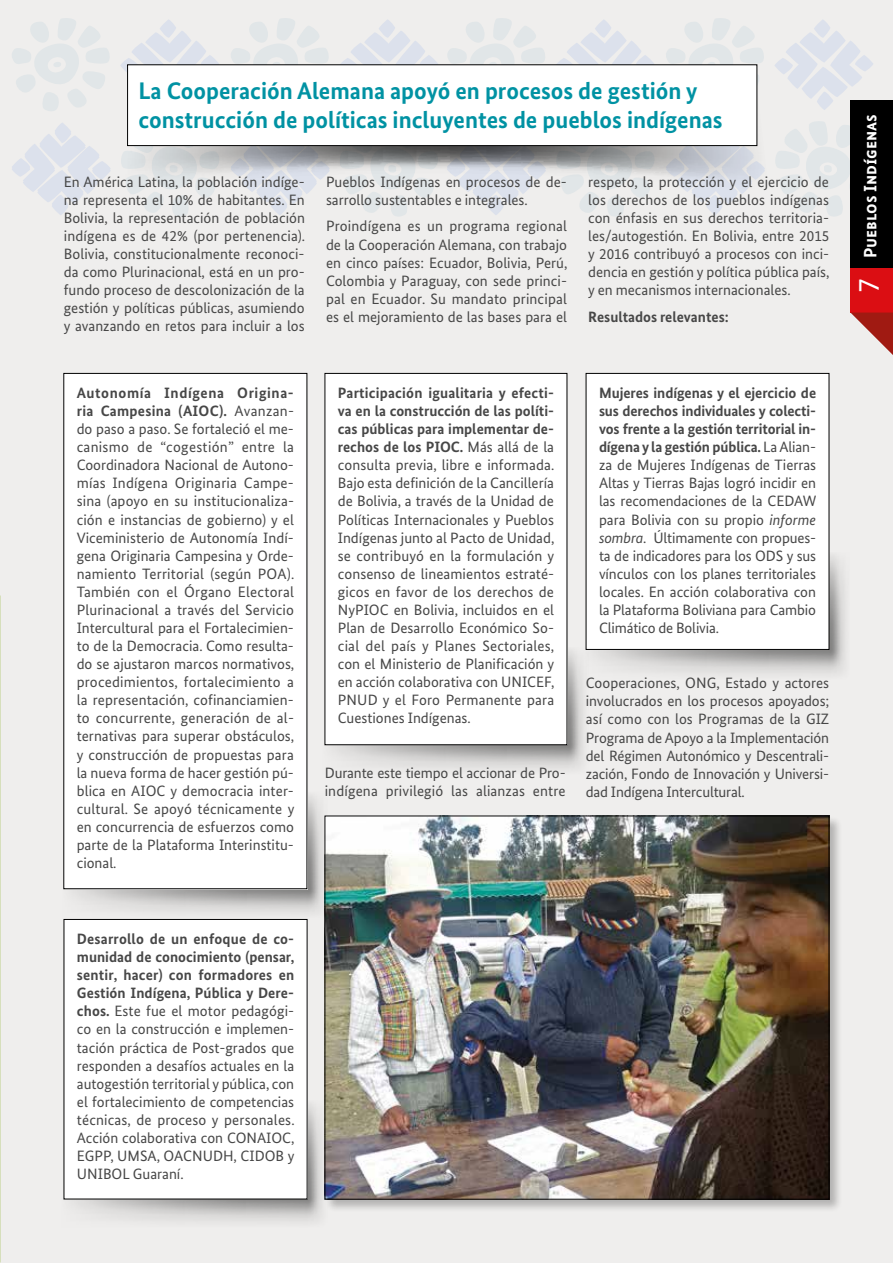
<style>
.page{position:relative;width:893px;height:1263px;background:#efeeed}
.page>*{position:absolute;margin:0;border:0;box-sizing:border-box;transform-origin:0 0}
.t1{font:700 24px/28.8px "Bundes Sans";color:#0092a3}
.t2{font:700 18px "Bundes Sans";color:#fff}
.t3{font:15px/18px "Bundes Sans";color:#474747;text-align:justify}
.t4{font:700 15px "Bundes Sans";color:#474747}
.s1{font-weight:700}
.s2{font-style:italic}
.s3{font-weight:400;font-size:30px}
</style>
<div class="page">
<svg style="left:12px;top:18px;width:98px;height:93px"></svg>
<svg style="left:775px;top:121px;width:75px;height:95px"></svg>
<svg style="left:231px;top:18px;width:98px;height:46px"></svg>
<svg style="left:563px;top:190px;width:86px;height:26px"></svg>
<svg style="left:666px;top:18px;width:98px;height:46px"></svg>
<svg style="left:121px;top:152px;width:93px;height:64px"></svg>
<svg style="left:447px;top:18px;width:98px;height:46px"></svg>
<svg style="left:347px;top:190px;width:86px;height:26px"></svg>
<svg style="left:120px;top:20px;width:99px;height:49px"></svg>
<svg style="left:685px;top:190px;width:61px;height:25px"></svg>
<svg style="left:557px;top:20px;width:97px;height:44px"></svg>
<svg style="left:250px;top:190px;width:61px;height:25px"></svg>
<svg style="left:341px;top:20px;width:97px;height:44px"></svg>
<svg style="left:466px;top:190px;width:61px;height:25px"></svg>
<svg style="left:775px;top:20px;width:98px;height:90px"></svg>
<svg style="left:12px;top:123px;width:99px;height:92px"></svg>
<img style="left:63px;top:792px;width:261px;height:127px">
<img style="left:324px;top:647px;width:260px;height:122px">
<img style="left:594px;top:552px;width:252px;height:122px">
<img style="left:63px;top:1100px;width:260px;height:122px">
<img style="left:124px;top:64px;width:641px;height:126px">
<div style="left:850px;top:100px;width:43px;height:198px;background:#000"></div>
<div style="left:850px;top:268px;width:43px;height:45px;background:#db0e13"></div>
<svg style="left:851px;top:313px;width:42px;height:42px"></svg>
<div style="left:64px;top:919px;width:243px;height:280px;background:#fff"></div>
<div style="left:324px;top:815px;width:519px;height:398px;background:#000;opacity:.25"></div>
<img style="left:327px;top:818px;width:500px;height:379px">
<div style="left:128px;top:65px;width:629px;height:81px;background:#fff"></div>
<div style="left:127px;top:65px;width:630px;height:81px;border:1px solid #000"></div>
<div style="left:64px;top:373px;width:243px;height:516px;background:#fff"></div>
<div style="left:325px;top:373px;width:242px;height:372px;background:#fff"></div>
<div style="left:586px;top:373px;width:243px;height:276px;background:#fff"></div>
<div style="left:586px;top:373px;width:243px;height:277px;border:1px solid #000"></div>
<h1 class="t1" style="left:138px;top:76px;width:586px">La Cooperación Alemana apoyó en procesos de gestión y construcción de políticas incluyentes de pueblos indígenas</h1>
<p class="t3" style="left:64px;top:172px;width:243px">En América Latina, la población indíge&shy;na representa el 10% de habitantes. En Bolivia, la representación de población indígena es de 42% (por pertenencia).<br>Bolivia, constitucionalmente reconoci&shy;da como Plurinacional, está en un pro&shy;fundo proceso de descolonización de la gestión y políticas públicas, asumiendo y avanzando en retos para incluir a los</p>
<p class="t3" style="left:326px;top:173px;width:242px">Pueblos Indígenas en procesos de de&shy;sarrollo sustentables e integrales.</p>
<p class="t3" style="left:326px;top:217px;width:243px">Proindígena es un programa regional de la Cooperación Alemana, con trabajo en cinco países: Ecuador, Bolivia, Perú, Colombia y Paraguay, con sede princi&shy;pal en Ecuador. Su mandato principal es el mejoramiento de las bases para el</p>
<p class="t3" style="left:588px;top:173px;width:243px">respeto, la protección y el ejercicio de los derechos de los pueblos indígenas con énfasis en sus derechos territoria&shy;les/autogestión. En Bolivia, entre 2015 y 2016 contribuyó a procesos con inci&shy;dencia en gestión y política pública país, y en mecanismos internacionales.</p>
<p class="t4" style="left:588px;top:308px;width:142px">Resultados relevantes:</p>
<p class="t3" style="left:77px;top:384px;width:219px"><span class="s1">Autonomía Indígena Origina&shy;ria Campesina (AIOC).</span> Avanzan&shy;do paso a paso. Se fortaleció el me&shy;canismo de “cogestión” entre la Coordinadora Nacional de Autono&shy;mías Indígena Originaria Campe&shy;sina (apoyo en su institucionaliza&shy;ción e instancias de gobierno) y el Viceministerio de Autonomía Indí&shy;gena Originaria Campesina y Orde&shy;namiento Territorial (según POA).<br>También con el Órgano Electoral Plurinacional a través del Servicio Intercultural para el Fortalecimien&shy;to de la Democracia. Como resulta&shy;do se ajustaron marcos normativos, procedimientos, fortalecimiento a la representación, cofinanciamien&shy;to concurrente, generación de al&shy;ternativas para superar obstáculos, y construcción de propuestas para la nueva forma de hacer gestión pú&shy;blica en AIOC y democracia inter&shy;cultural. Se apoyó técnicamente y en concurrencia de esfuerzos como parte de la Plataforma Interinstitu&shy;cional.</p>
<p class="t3" style="left:338px;top:384px;width:218px"><span class="s1">Participación igualitaria y efecti&shy;va en la construcción de las políti&shy;cas públicas para implementar de&shy;rechos de los PIOC.</span> Más allá de la consulta previa, libre e informada.<br>Bajo esta definición de la Cancillería de Bolivia, a través de la Unidad de Políticas Internacionales y Pueblos Indígenas junto al Pacto de Unidad, se contribuyó en la formulación y consenso de lineamientos estraté&shy;gicos en favor de los derechos de NyPIOC en Bolivia, incluidos en el Plan de Desarrollo Económico So&shy;cial del país y Planes Sectoriales, con el Ministerio de Planificación y en acción colaborativa con UNICEF, PNUD y el Foro Permanente para Cuestiones Indígenas.</p>
<p class="t3" style="left:599px;top:384px;width:219px"><span class="s1">Mujeres indígenas y el ejercicio de sus derechos individuales y colecti&shy;vos frente a la gestión territorial in&shy;dígena y la gestión pública.</span> La Alian&shy;za de Mujeres Indígenas de Tierras Altas y Tierras Bajas logró incidir en las recomendaciones de la CEDAW para Bolivia con su propio <span class="s2">informe sombra</span>. Últimamente con propues&shy;ta de indicadores para los ODS y sus vínculos con los planes territoriales locales. En acción colaborativa con la Plataforma Boliviana para Cambio Climático de Bolivia.</p>
<p class="t3" style="left:586px;top:674px;width:245px">Cooperaciones, ONG, Estado y actores involucrados en los procesos apoyados; así como con los Programas de la GIZ Programa de Apoyo a la Implementación del Régimen Autonómico y Descentrali&shy;zación, Fondo de Innovación y Universi&shy;dad Indígena Intercultural.</p>
<p class="t3" style="left:325px;top:764px;width:242px">Durante este tiempo el accionar de Pro&shy;indígena privilegió las alianzas entre</p>
<p class="t3" style="left:77px;top:930px;width:219px"><span class="s1">Desarrollo de un enfoque de co&shy;munidad de conocimiento (pensar, sentir, hacer) con formadores en Gestión Indígena, Pública y Dere&shy;chos.</span> Este fue el motor pedagógi&shy;co en la construcción e implemen&shy;tación práctica de Post-grados que responden a desafíos actuales en la autogestión territorial y pública, con el fortalecimiento de competencias técnicas, de proceso y personales.<br>Acción colaborativa con CONAIOC, EGPP, UMSA, OACNUDH, CIDOB y UNIBOL Guaraní.</p>
<p class="t2" style="left:859px;top:293px;width:180px;rotate:-90deg"><span class="s3">7</span> Pueblos Indígenas</p>
<p class="t2" style="left:863px;top:293px;width:145px;rotate:-90deg"><span class="s3">7</span> Agricultura</p>
</div>
